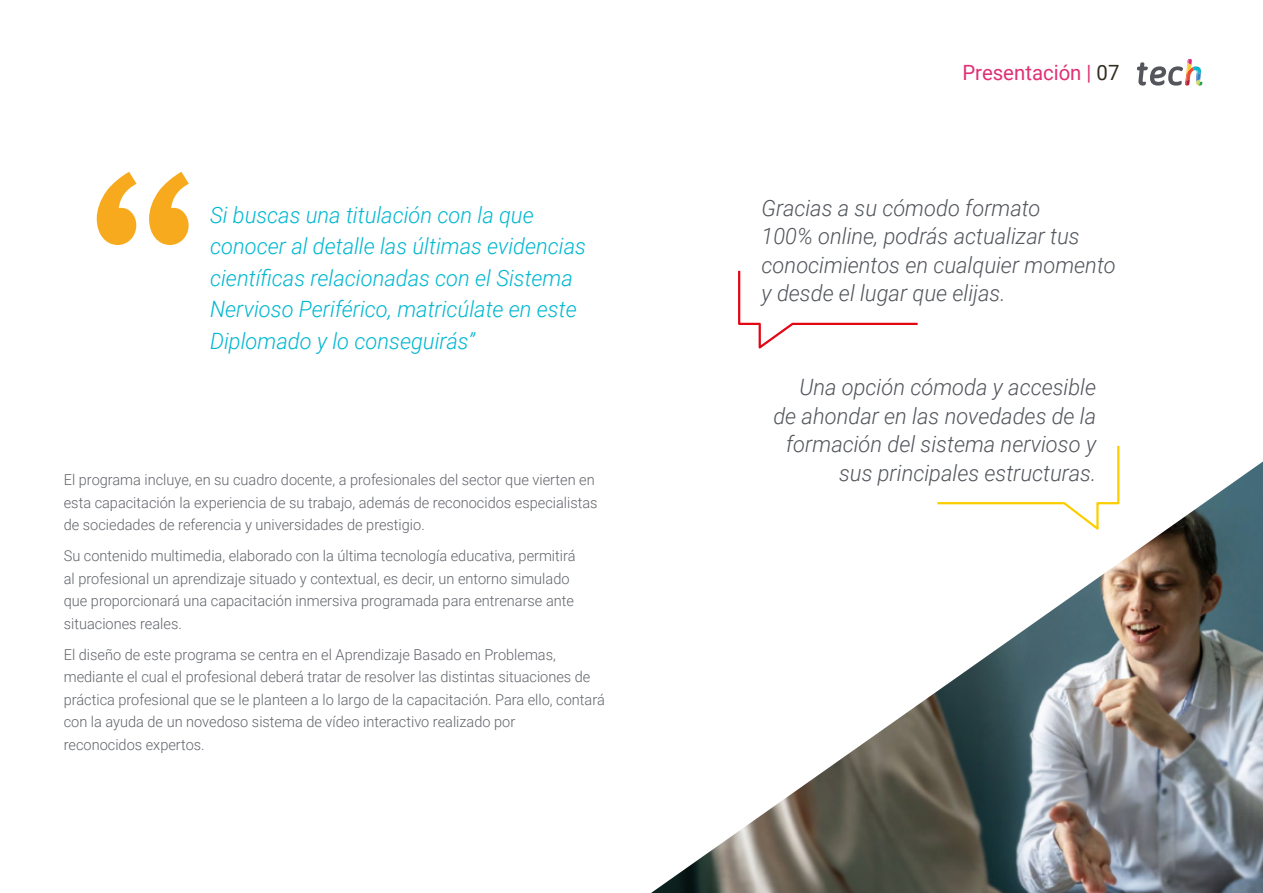
<style>
.page{position:relative;width:1263px;height:893px;background:#fff}
.page>*{position:absolute;margin:0;border:0;box-sizing:border-box;transform-origin:0 0}
.t1{font:italic 300 22.5px/28.5px "Roboto";color:#52555b;text-align:right}
.t2{font:italic 300 22.5px/31.5px "Roboto";color:#00b7d1}
.t3{font:21px "Roboto";color:#df3174}
.t4{font:300 15px/22.5px "Roboto";color:#61646a}
.s1{color:#312e20}
</style>
<div class="page">
<img style="left:651px;top:461px;width:612px;height:432px">
<svg style="left:97px;top:172px;width:92px;height:73px"></svg>
<svg style="left:1137px;top:59px;width:65px;height:27px"></svg>
<svg style="left:935px;top:445px;width:185px;height:88px"></svg>
<svg style="left:738px;top:270px;width:180px;height:79px"></svg>
<h1 class="t2" style="left:210px;top:198px;width:377px">Si buscas una titulación con la que conocer al detalle las últimas evidencias científicas relacionadas con el Sistema Nervioso Periférico, matricúlate en este Diplomado y lo conseguirás”</h1>
<p class="t4" style="left:64px;top:468px;width:535px">El programa incluye, en su cuadro docente, a profesionales del sector que vierten en esta capacitación la experiencia de su trabajo, además de reconocidos especialistas de sociedades de referencia y universidades de prestigio.</p>
<p class="t4" style="left:64px;top:544px;width:513px">Su contenido multimedia, elaborado con la última tecnología educativa, permitirá al profesional un aprendizaje situado y contextual, es decir, un entorno simulado que proporcionará una capacitación inmersiva programada para entrenarse ante situaciones reales.</p>
<p class="t4" style="left:64px;top:643px;width:542px">El diseño de este programa se centra en el Aprendizaje Basado en Problemas, mediante el cual el profesional deberá tratar de resolver las distintas situaciones de práctica profesional que se le planteen a lo largo de la capacitación. Para ello, contará con la ayuda de un novedoso sistema de vídeo interactivo realizado por<br>reconocidos expertos.</p>
<h2 class="t3" style="left:962px;top:57px;width:159px">Presentación | <span class="s1">07</span></h2>
<h1 class="t1" style="left:762px;top:193px;width:355px;text-align:left">Gracias a su cómodo formato<br>100% online, podrás actualizar tus conocimientos en cualquier momento y desde el lugar que elijas.</h1>
<h1 class="t1" style="left:773px;top:372px;width:324px">Una opción cómoda y accesible de ahondar en las novedades de la formación del sistema nervioso y sus principales estructuras.</h1>
</div>
